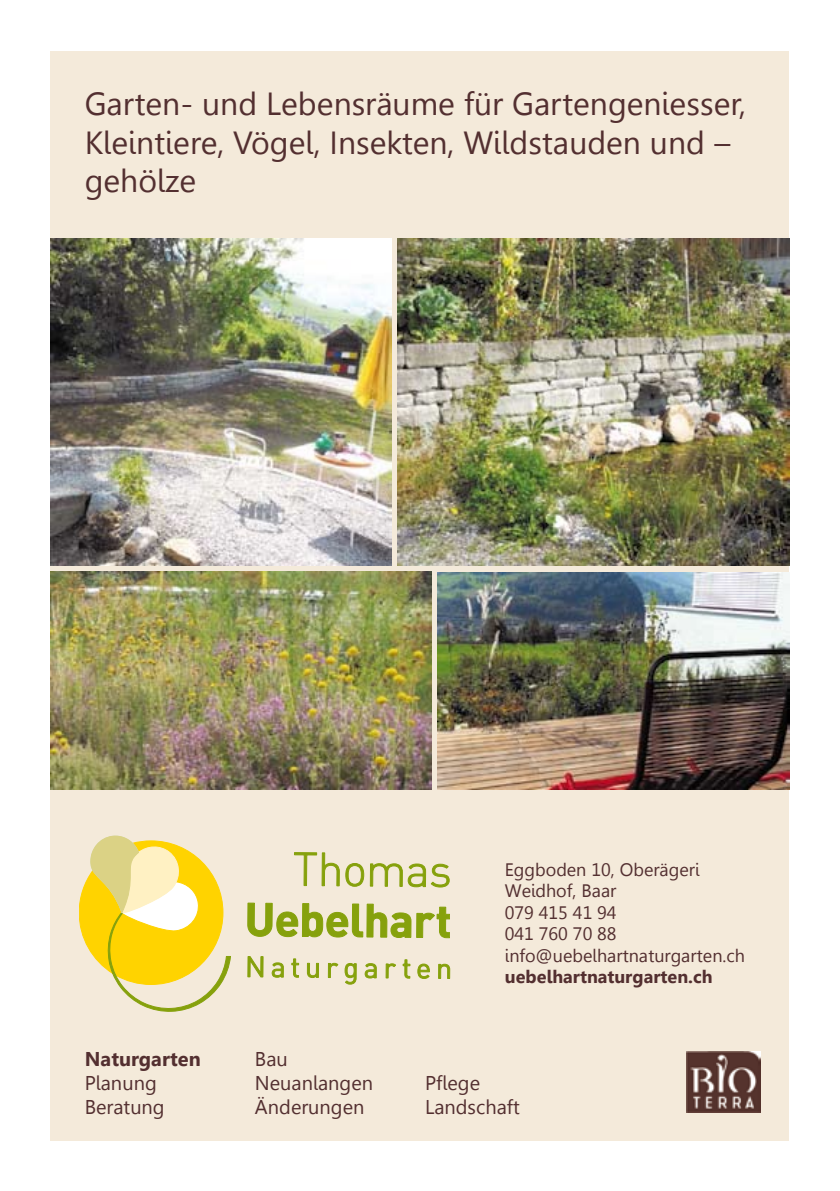
<style>
.page{position:relative;width:840px;height:1191px;background:#fff}
.page>*{position:absolute;margin:0;border:0;box-sizing:border-box;transform-origin:0 0}
.t1{font:32px/38.2px "Leelawadee";color:#532f30}
.t2{font:20px "Leelawadee";color:#532f30}
.t3{font:700 20px "Leelawadee";color:#532f30}
.t4{font:18px/21.6px "Leelawadee";color:#532f30}
.t5{font:700 18px "Leelawadee";color:#532f30}
</style>
<div class="page">
<div style="left:51px;top:51px;width:737px;height:1089px;background:#f4eada"></div>
<svg style="left:248px;top:956px;width:15px;height:21px"></svg>
<svg style="left:272px;top:963px;width:11px;height:14px"></svg>
<svg style="left:291px;top:958px;width:7px;height:19px"></svg>
<svg style="left:307px;top:963px;width:11px;height:14px"></svg>
<svg style="left:328px;top:963px;width:9px;height:14px"></svg>
<svg style="left:345px;top:963px;width:11px;height:21px"></svg>
<svg style="left:365px;top:963px;width:11px;height:15px"></svg>
<svg style="left:386px;top:963px;width:9px;height:15px"></svg>
<svg style="left:403px;top:959px;width:6px;height:19px"></svg>
<svg style="left:417px;top:964px;width:12px;height:14px"></svg>
<svg style="left:438px;top:964px;width:11px;height:14px"></svg>
<svg style="left:294px;top:852px;width:22px;height:33px"></svg>
<svg style="left:322px;top:853px;width:17px;height:33px"></svg>
<svg style="left:345px;top:863px;width:18px;height:23px"></svg>
<svg style="left:370px;top:863px;width:32px;height:23px"></svg>
<svg style="left:408px;top:864px;width:17px;height:23px"></svg>
<svg style="left:431px;top:864px;width:18px;height:23px"></svg>
<svg style="left:247px;top:903px;width:202px;height:34px"></svg>
<svg style="left:79px;top:836px;width:151px;height:175px"></svg>
<img style="left:686px;top:1052px;width:74px;height:60px">
<img style="left:51px;top:238px;width:340px;height:328px">
<img style="left:397px;top:238px;width:391px;height:327px">
<img style="left:437px;top:572px;width:351px;height:217px">
<img style="left:51px;top:571px;width:380px;height:218px">
<p class="t1" style="left:85px;top:85px;width:662px">Garten- und Lebensräume für Gartengeniesser,<br>Kleintiere, Vögel, Insekten, Wildstauden und – gehölze</p>
<p class="t4" style="left:504px;top:858px;width:241px">Eggboden 10, Oberägeri<br>Weidhof, Baar<br>079 415 41 94<br>041 760 70 88 info@uebelhartnaturgarten.ch</p>
<p class="t5" style="left:504px;top:966px;width:209px">uebelhartnaturgarten.ch</p>
<p class="t3" style="left:85px;top:1046px;width:117px">Naturgarten</p>
<p class="t2" style="left:255px;top:1046px;width:34px">Bau</p>
<p class="t2" style="left:85px;top:1070px;width:73px">Planung</p>
<p class="t2" style="left:255px;top:1070px;width:120px">Neuanlangen</p>
<p class="t2" style="left:425px;top:1070px;width:57px">Pflege</p>
<p class="t2" style="left:85px;top:1094px;width:81px">Beratung</p>
<p class="t2" style="left:255px;top:1094px;width:111px">Änderungen</p>
<p class="t2" style="left:425px;top:1094px;width:96px">Landschaft</p>
</div>
